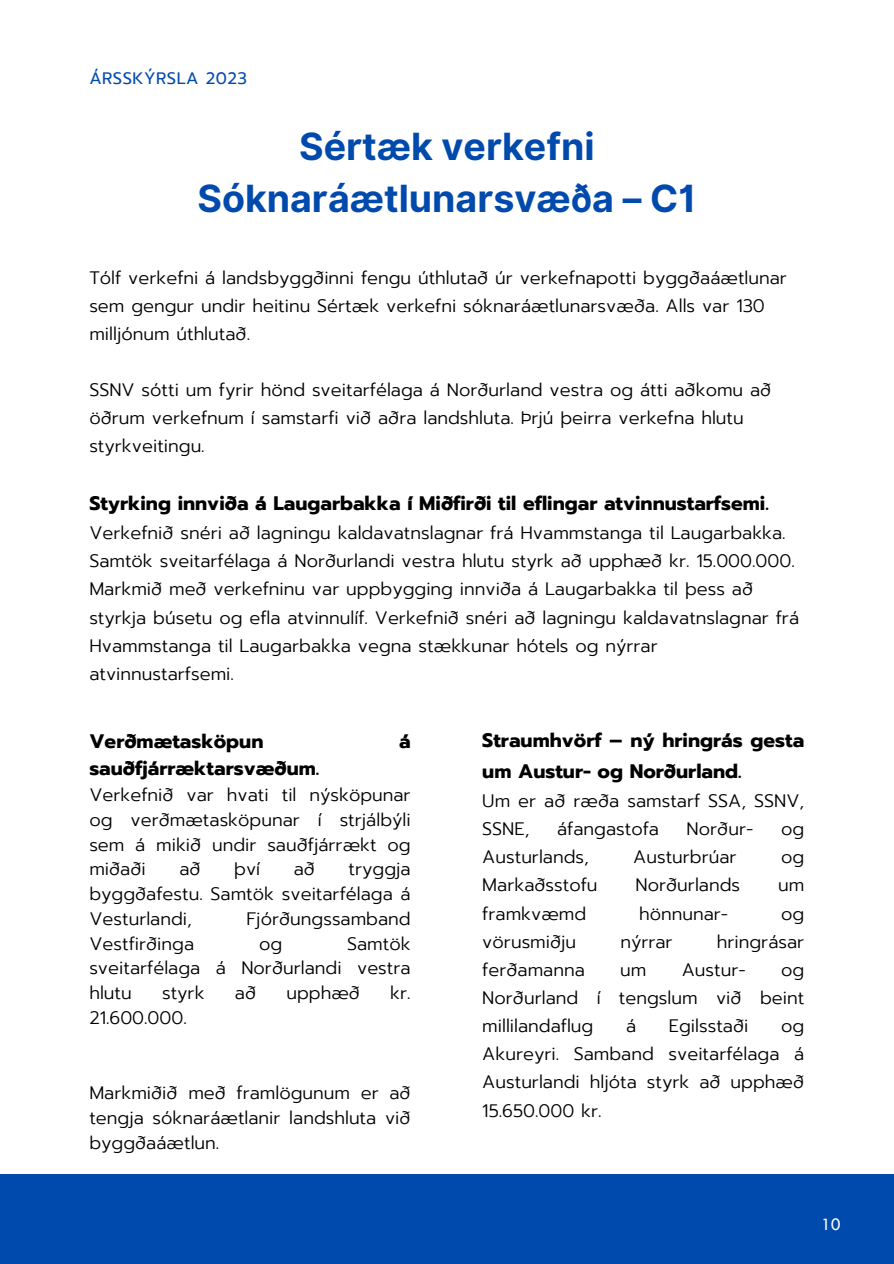
<style>
.page{position:relative;width:894px;height:1264px;background:#fff}
.page>*{position:absolute;margin:0;border:0;box-sizing:border-box;transform-origin:0 0}
.t1{font:700 37.5px/51.8px "Inter";color:#004aad;text-align:center}
.t2{font:700 19.5px/30.3px "Prompt";color:#000}
.t3{font:300 18px/28.2px "Prompt";color:#000;text-align:justify}
.t4{font:18px "Tw Cen";color:#fefefe}
.t5{font:16.5px "Prompt";letter-spacing:.03em;color:#004aad}
</style>
<div class="page">
<div style="left:0;top:1174px;width:893px;height:89px;background:#004aad"></div>
<p class="t5" style="left:89px;top:66px;width:159px">ÁRSSKÝRSLA 2023</p>
<h1 class="t1" style="left:197px;top:121px;width:500px">Sértæk verkefni<br>Sóknaráætlunarsvæða – C1</h1>
<p class="t3" style="left:89px;top:263px;width:699px;text-align:left">Tólf verkefni á landsbyggðinni fengu úthlutað úr verkefnapotti byggðaáætlunar sem gengur undir heitinu Sértæk verkefni sóknaráætlunarsvæða. Alls var 130 milljónum úthlutað.</p>
<p class="t3" style="left:89px;top:376px;width:683px;text-align:left">SSNV sótti um fyrir hönd sveitarfélaga á Norðurland vestra og átti aðkomu að öðrum verkefnum í samstarfi við aðra landshluta. Þrjú þeirra verkefna hlutu styrkveitingu.</p>
<p class="t2" style="left:89px;top:488px;width:680px">Styrking innviða á Laugarbakka í Miðfirði til eflingar atvinnustarfsemi.</p>
<p class="t3" style="left:89px;top:519px;width:711px;text-align:left">Verkefnið snéri að lagningu kaldavatnslagnar frá Hvammstanga til Laugarbakka.<br>Samtök sveitarfélaga á Norðurlandi vestra hlutu styrk að upphæð kr. 15.000.000.<br>Markmið með verkefninu var uppbygging innviða á Laugarbakka til þess að styrkja búsetu og efla atvinnulíf. Verkefnið snéri að lagningu kaldavatnslagnar frá Hvammstanga til Laugarbakka vegna stækkunar hótels og nýrrar atvinnustarfsemi.</p>
<p class="t2" style="left:89px;top:726px;width:175px">Verðmætasköpun</p>
<p class="t2" style="left:399px;top:726px;width:13px">á</p>
<p class="t2" style="left:89px;top:753px;width:231px">sauðfjárræktarsvæðum.</p>
<p class="t3" style="left:89px;top:782px;width:323px;line-height:24.8px">Verkefnið var hvati til nýsköpunar og verðmætasköpunar í strjálbýli sem á mikið undir sauðfjárrækt og miðaði</p>
<p class="t3" style="left:179px;top:855px;width:23px">að</p>
<p class="t3" style="left:234px;top:855px;width:27px">því</p>
<p class="t3" style="left:294px;top:855px;width:23px">að</p>
<p class="t3" style="left:89px;top:857px;width:323px;line-height:24.8px;text-indent:259px">tryggja byggðafestu. Samtök sveitarfélaga á Vesturlandi,</p>
<p class="t3" style="left:246px;top:904px;width:166px">Fjórðungssamband</p>
<p class="t3" style="left:89px;top:929px;width:106px">Vestfirðinga</p>
<p class="t3" style="left:259px;top:929px;width:25px">og</p>
<p class="t3" style="left:89px;top:931px;width:323px;line-height:24.8px;text-indent:258px">Samtök sveitarfélaga á Norðurlandi vestra hlutu</p>
<p class="t3" style="left:162px;top:979px;width:44px">styrk</p>
<p class="t3" style="left:235px;top:979px;width:23px">að</p>
<p class="t3" style="left:286px;top:979px;width:75px">upphæð</p>
<p class="t3" style="left:390px;top:979px;width:22px">kr.</p>
<p class="t3" style="left:89px;top:1003px;width:99px">21.600.000.</p>
<p class="t3" style="left:89px;top:1080px;width:323px;line-height:24.8px">Markmiðið með framlögunum er að tengja sóknaráætlanir landshluta við byggðaáætlun.</p>
<p class="t2" style="left:482px;top:725px;width:323px">Straumhvörf – ný hringrás gesta um Austur- og Norðurland.</p>
<p class="t3" style="left:482px;top:787px;width:323px">Um er að ræða samstarf SSA, SSNV,<br>SSNE,</p>
<p class="t3" style="left:557px;top:815px;width:103px">áfangastofa</p>
<p class="t3" style="left:686px;top:815px;width:68px">Norður-</p>
<p class="t3" style="left:780px;top:815px;width:25px">og</p>
<p class="t3" style="left:482px;top:843px;width:108px">Austurlands,</p>
<p class="t3" style="left:633px;top:843px;width:105px">Austurbrúar</p>
<p class="t3" style="left:780px;top:843px;width:25px">og</p>
<p class="t3" style="left:482px;top:871px;width:117px">Markaðsstofu</p>
<p class="t3" style="left:635px;top:871px;width:106px">Norðurlands</p>
<p class="t3" style="left:777px;top:871px;width:28px">um</p>
<p class="t3" style="left:482px;top:899px;width:105px">framkvæmd</p>
<p class="t3" style="left:639px;top:899px;width:91px">hönnunar-</p>
<p class="t3" style="left:780px;top:899px;width:25px">og</p>
<p class="t3" style="left:482px;top:927px;width:95px">vörusmiðju</p>
<p class="t3" style="left:620px;top:927px;width:54px">nýrrar</p>
<p class="t3" style="left:716px;top:927px;width:89px">hringrásar</p>
<p class="t3" style="left:482px;top:955px;width:104px">ferðamanna</p>
<p class="t3" style="left:620px;top:955px;width:28px">um</p>
<p class="t3" style="left:681px;top:955px;width:66px">Austur-</p>
<p class="t3" style="left:482px;top:955px;width:323px;text-indent:298px">og Norðurland í tengslum við beint millilandaflug</p>
<p class="t3" style="left:626px;top:1012px;width:12px">á</p>
<p class="t3" style="left:668px;top:1012px;width:81px">Egilsstaði</p>
<p class="t3" style="left:482px;top:1012px;width:323px;text-indent:298px">og Akureyri. Samband sveitarfélaga á Austurlandi hljóta styrk að upphæð 15.650.000 kr.</p>
<p class="t4" style="left:820px;top:1214px;width:21px">10</p>
</div>
